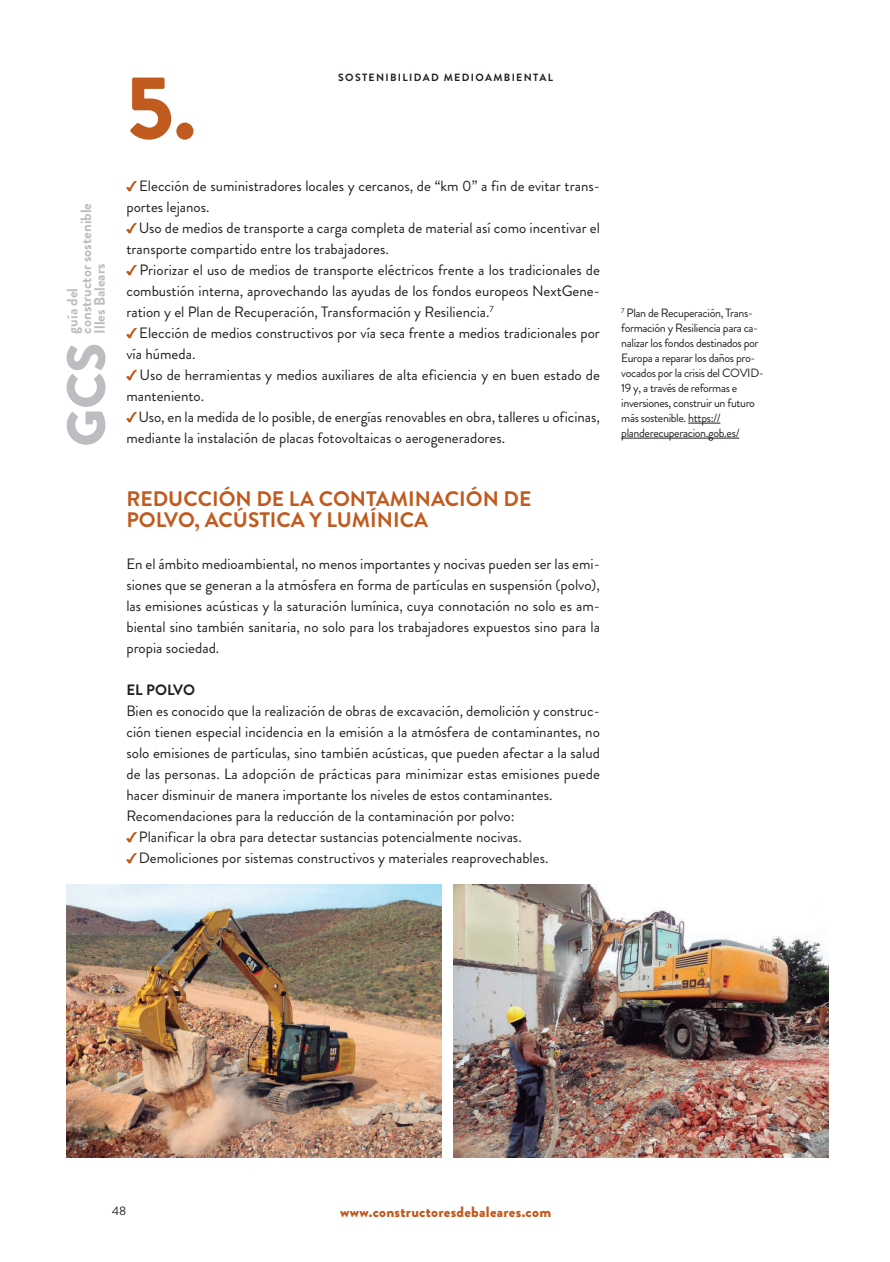
<style>
.page{position:relative;width:890px;height:1262px;background:#fff}
.page>*{position:absolute;margin:0;border:0;box-sizing:border-box;transform-origin:0 0}
.t1{font:900 90px "Brandon Grotesque";color:#c05a1e}
.t2{font:900 54px "Brandon Grotesque";color:#bcbdc0}
.t3{font:700 21px/21px "Brandon Grotesque";color:#c05a1e}
.t4{font:15px/21px "Brandon Grotesque";color:#231f20}
.t5{font:700 15px/13.5px "Brandon Grotesque";color:#bcbdc0}
.t6{font:900 15px "Brandon Grotesque";letter-spacing:.015em;color:#c05a1e}
.t7{font:700 15px "Brandon Grotesque";color:#231f20}
.t8{font:12px/15px "Brandon Grotesque";letter-spacing:-.03em;color:#231f20}
.t9{font:12px "Brandon Text";color:#231f20}
.t10{font:700 10.5px "Brandon Grotesque";letter-spacing:.125em;color:#231f20}
</style>
<div class="page">
<svg style="left:126px;top:181px;width:11px;height:10px"></svg>
<svg style="left:126px;top:223px;width:11px;height:10px"></svg>
<svg style="left:126px;top:265px;width:11px;height:10px"></svg>
<svg style="left:126px;top:328px;width:11px;height:10px"></svg>
<svg style="left:126px;top:370px;width:11px;height:10px"></svg>
<svg style="left:126px;top:412px;width:11px;height:10px"></svg>
<svg style="left:126px;top:832px;width:11px;height:10px"></svg>
<svg style="left:126px;top:853px;width:11px;height:10px"></svg>
<hr style="left:688px;top:423px;width:32px;height:1px;background:#231f20">
<hr style="left:621px;top:438px;width:117px;height:1px;background:#231f20">
<img style="left:67px;top:884px;width:374px;height:273px">
<img style="left:453px;top:884px;width:374px;height:273px">
<p class="t5" style="left:68px;top:334px;width:132px;rotate:-90deg">guía del<br>constructor sostenible<br>Illes Balears</p>
<h2 class="t2" style="left:67px;top:447px;width:105px;rotate:-90deg">GCS</h2>
<h1 class="t1" style="left:126px;top:76px;width:71px">5.</h1>
<p class="t10" style="left:338px;top:74px;width:216px">SOSTENIBILIDAD MEDIOAMBIENTAL</p>
<p class="t4" style="left:126px;top:178px;width:475px;text-indent:13px">Elección de suministradores locales y cercanos, de “km 0” a fin de evitar trans&shy;portes lejanos.</p>
<p class="t4" style="left:126px;top:220px;width:475px;text-indent:12px">Uso de medios de transporte a carga completa de material así como incentivar el transporte compartido entre los trabajadores.</p>
<p class="t4" style="left:126px;top:262px;width:475px;text-align:justify;text-indent:13px">Priorizar el uso de medios de transporte eléctricos frente a los tradicionales de combustión interna, aprovechando las ayudas de los fondos europeos NextGene&shy;ration y el Plan de Recuperación, Transformación y Resiliencia.<sup>7</sup></p>
<p class="t4" style="left:126px;top:325px;width:475px;text-indent:13px">Elección de medios constructivos por vía seca frente a medios tradicionales por vía húmeda.</p>
<p class="t4" style="left:126px;top:367px;width:475px;text-indent:13px">Uso de herramientas y medios auxiliares de alta eficiencia y en buen estado de manteniento.</p>
<p class="t4" style="left:126px;top:409px;width:475px;text-indent:12px">Uso, en la medida de lo posible, de energías renovables en obra, talleres u oficinas, mediante la instalación de placas fotovoltaicas o aerogeneradores.</p>
<h3 class="t3" style="left:126px;top:492px;width:406px">REDUCCIÓN DE LA CONTAMINACIÓN DE<br>POLVO, ACÚSTICA Y LUMÍNICA</h3>
<p class="t4" style="left:126px;top:556px;width:475px;text-align:justify">En el ámbito medioambiental, no menos importantes y nocivas pueden ser las emi&shy;siones que se generan a la atmósfera en forma de partículas en suspensión (polvo), las emisiones acústicas y la saturación lumínica, cuya connotación no solo es am&shy;biental sino también sanitaria, no solo para los trabajadores expuestos sino para la propia sociedad.</p>
<p class="t7" style="left:126px;top:685px;width:70px">EL POLVO</p>
<p class="t4" style="left:126px;top:703px;width:475px">Bien es conocido que la realización de obras de excavación, demolición y construc-</p>
<p class="t4" style="left:126px;top:724px;width:475px">ción tienen especial incidencia en la emisión a la atmósfera de contaminantes, no</p>
<p class="t4" style="left:126px;top:745px;width:475px">solo emisiones de partículas, sino también acústicas, que pueden afectar a la salud</p>
<p class="t4" style="left:126px;top:766px;width:475px">de las personas. La adopción de prácticas para minimizar estas emisiones puede</p>
<p class="t4" style="left:126px;top:787px;width:427px">hacer disminuir de manera importante los niveles de estos contaminantes.</p>
<p class="t4" style="left:126px;top:808px;width:389px">Recomendaciones para la reducción de la contaminación por polvo:</p>
<p class="t4" style="left:139px;top:829px;width:384px">Planificar la obra para detectar sustancias potencialmente nocivas.</p>
<p class="t4" style="left:139px;top:850px;width:411px">Demoliciones por sistemas constructivos y materiales reaprovechables.</p>
<p class="t8" style="left:621px;top:307px;width:144px"><sup>7</sup> Plan de Recuperación, Trans&shy;formación y Resiliencia para ca&shy;nalizar los fondos destinados por<br>Europa a reparar los daños pro&shy;vocados por la crisis del COVID-<br>19 y, a través de reformas e inversiones, construir un futuro más sostenible. https:// planderecuperacion.gob.es/</p>
<p class="t9" style="left:112px;top:1207px;width:16px">48</p>
<p class="t6" style="left:340px;top:1207px;width:212px">www.constructoresdebaleares.com</p>
</div>
